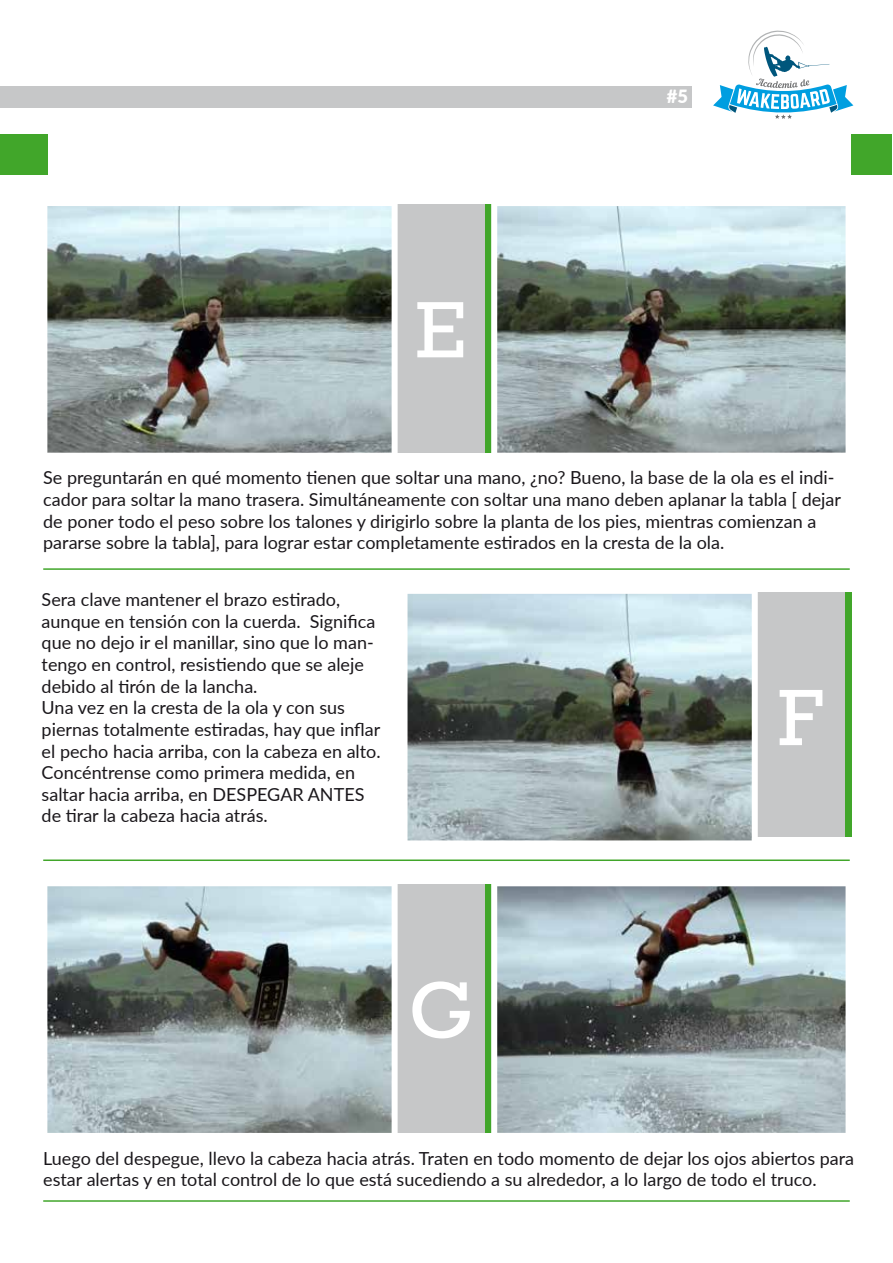
<style>
.page{position:relative;width:893px;height:1263px;background:#fff}
.page>*{position:absolute;margin:0;border:0;box-sizing:border-box;transform-origin:0 0}
.t1{font:75px "Rockwell";color:#fff}
.t2{font:900 18.3px "Lato";color:#fff}
.t3{font:18px/21.6px "Lato";color:#1a171b}
</style>
<div class="page">
<div style="left:751px;top:592px;width:94px;height:244px;background:#c6c7c8"></div>
<div style="left:845px;top:592px;width:6px;height:244px;background:#41a62a"></div>
<svg style="left:407px;top:592px;width:351px;height:249px;background:#98a5a6"></svg>
<div style="left:0;top:86px;width:691px;height:22px;background:#c6c7c8"></div>
<svg style="left:713px;top:30px;width:140px;height:89px"></svg>
<div style="left:851px;top:134px;width:40px;height:41px;background:#41a62a"></div>
<div style="left:0;top:134px;width:48px;height:41px;background:#41a62a"></div>
<div style="left:391px;top:204px;width:94px;height:248px;background:#c6c7c8"></div>
<div style="left:485px;top:204px;width:6px;height:248px;background:#41a62a"></div>
<svg style="left:47px;top:204px;width:351px;height:249px;background:#929e9d"></svg>
<svg style="left:491px;top:204px;width:355px;height:249px;background:#97a5a3"></svg>
<hr style="left:43px;top:568px;width:807px;height:2px;background:#41a62a">
<hr style="left:43px;top:859px;width:807px;height:2px;background:#41a62a">
<hr style="left:43px;top:1200px;width:807px;height:2px;background:#41a62a">
<div style="left:391px;top:884px;width:94px;height:248px;background:#c6c7c8"></div>
<div style="left:485px;top:884px;width:6px;height:248px;background:#41a62a"></div>
<svg style="left:47px;top:884px;width:351px;height:249px;background:#99a5a7"></svg>
<svg style="left:491px;top:884px;width:355px;height:249px;background:#96a2a6"></svg>
<h1 class="t1" style="left:416px;top:284px;width:51px">E</h1>
<p class="t2" style="left:667px;top:83px;width:23px">#5</p>
<p class="t3" style="left:43px;top:466px;width:799px">Se preguntarán en qué momento tienen que soltar una mano, ¿no? Bueno, la base de la ola es el indi&shy;cador para soltar la mano trasera. Simultáneamente con soltar una mano deben aplanar la tabla [ dejar de poner todo el peso sobre los talones y dirigirlo sobre la planta de los pies, mientras comienzan a pararse sobre la tabla], para lograr estar completamente estirados en la cresta de la ola.</p>
<p class="t3" style="left:42px;top:588px;width:341px">Sera clave mantener el brazo estirado, aunque en tensión con la cuerda. Significa que no dejo ir el manillar, sino que lo man&shy;tengo en control, resistiendo que se aleje debido al tirón de la lancha.<br>Una vez en la cresta de la ola y con sus piernas totalmente estiradas, hay que inflar el pecho hacia arriba, con la cabeza en alto.<br>Concéntrense como primera medida, en saltar hacia arriba, en DESPEGAR ANTES de tirar la cabeza hacia atrás.</p>
<h1 class="t1" style="left:409px;top:964px;width:66px">G</h1>
<h1 class="t1" style="left:778px;top:671px;width:47px">F</h1>
<p class="t3" style="left:43px;top:1146px;width:812px">Luego del despegue, llevo la cabeza hacia atrás. Traten en todo momento de dejar los ojos abiertos para estar alertas y en total control de lo que está sucediendo a su alrededor, a lo largo de todo el truco.</p>
</div>
